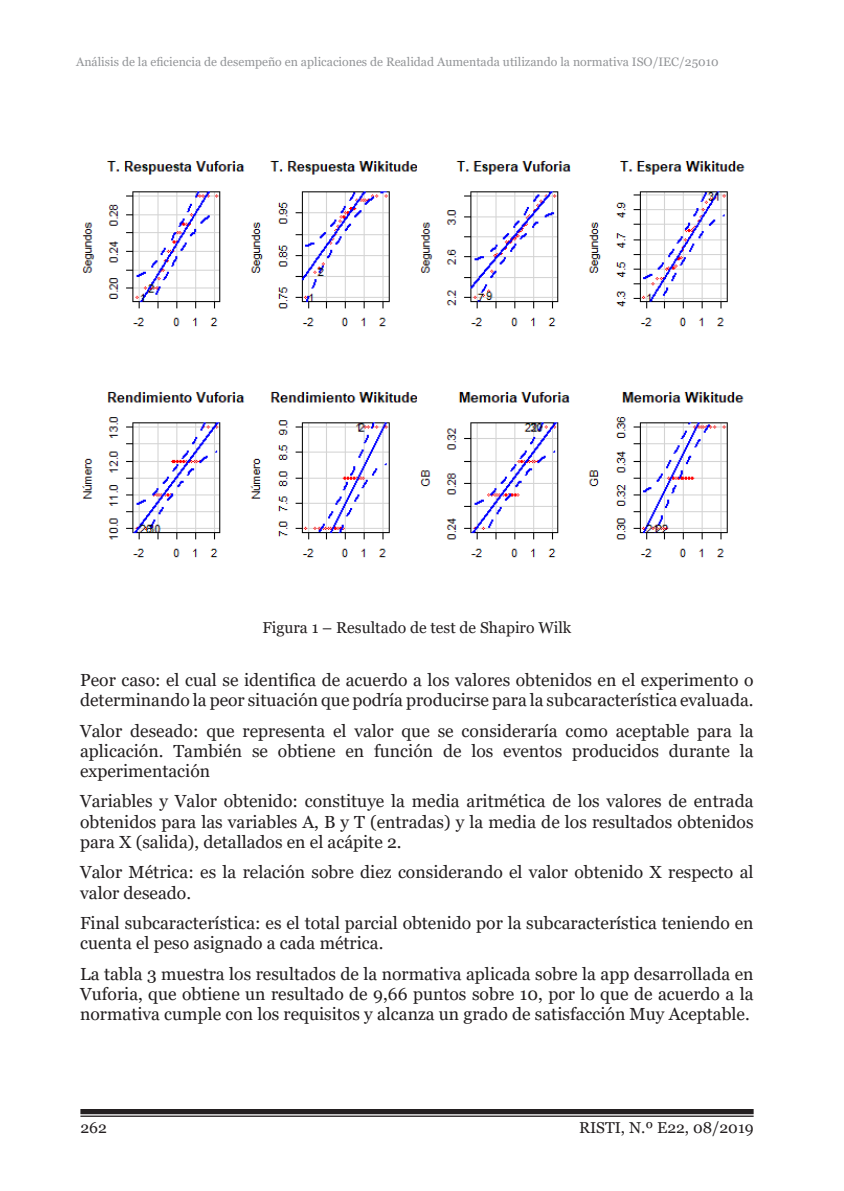
<style>
.page{position:relative;width:844px;height:1191px;background:#fff}
.page>*{position:absolute;margin:0;border:0;box-sizing:border-box;transform-origin:0 0}
.txt{font:17.5px/20.1px "Georgia";color:#231f20}
.legned{font:15.75px "Georgia";color:#231f20}
.t1{font:12.25px "Georgia";color:#939598}
</style>
<div class="page">
<div style="left:80px;top:1109px;width:673px;height:5px;background:#231f20"></div>
<hr style="left:80px;top:1115px;width:673px;height:1px;background:#231f20">
<img style="left:82px;top:161px;width:663px;height:397px">
<p class="t1" style="left:76px;top:54px;width:643px">Análisis de la eficiencia de desempeño en aplicaciones de Realidad Aumentada utilizando la normativa ISO/IEC/25010</p>
<p class="legned" style="left:262px;top:617px;width:310px">Figura 1 – Resultado de test de Shapiro Wilk</p>
<p class="txt" style="left:80px;top:670px;width:674px">Peor caso: el cual se identifica de acuerdo a los valores obtenidos en el experimento o determinando la peor situación que podría producirse para la subcaracterística evaluada.</p>
<p class="txt" style="left:80px;top:721px;width:674px;text-align:justify">Valor deseado: que representa el valor que se consideraría como aceptable para la aplicación. También se obtiene en función de los eventos producidos durante la experimentación</p>
<p class="txt" style="left:80px;top:791px;width:674px;text-align:justify">Variables y Valor obtenido: constituye la media aritmética de los valores de entrada obtenidos para las variables A, B y T (entradas) y la media de los resultados obtenidos para X (salida), detallados en el acápite 2.</p>
<p class="txt" style="left:80px;top:862px;width:674px">Valor Métrica: es la relación sobre diez considerando el valor obtenido X respecto al valor deseado.</p>
<p class="txt" style="left:80px;top:913px;width:674px">Final subcaracterística: es el total parcial obtenido por la subcaracterística teniendo en cuenta el peso asignado a cada métrica.</p>
<p class="txt" style="left:80px;top:964px;width:674px;text-align:justify">La tabla 3 muestra los resultados de la normativa aplicada sobre la app desarrollada en Vuforia, que obtiene un resultado de 9,66 puntos sobre 10, por lo que de acuerdo a la normativa cumple con los requisitos y alcanza un grado de satisfacción Muy Aceptable.</p>
<p class="legned" style="left:80px;top:1118px;width:28px">262</p>
<p class="legned" style="left:579px;top:1117px;width:176px">RISTI, N.º E22, 08/2019</p>
</div>
